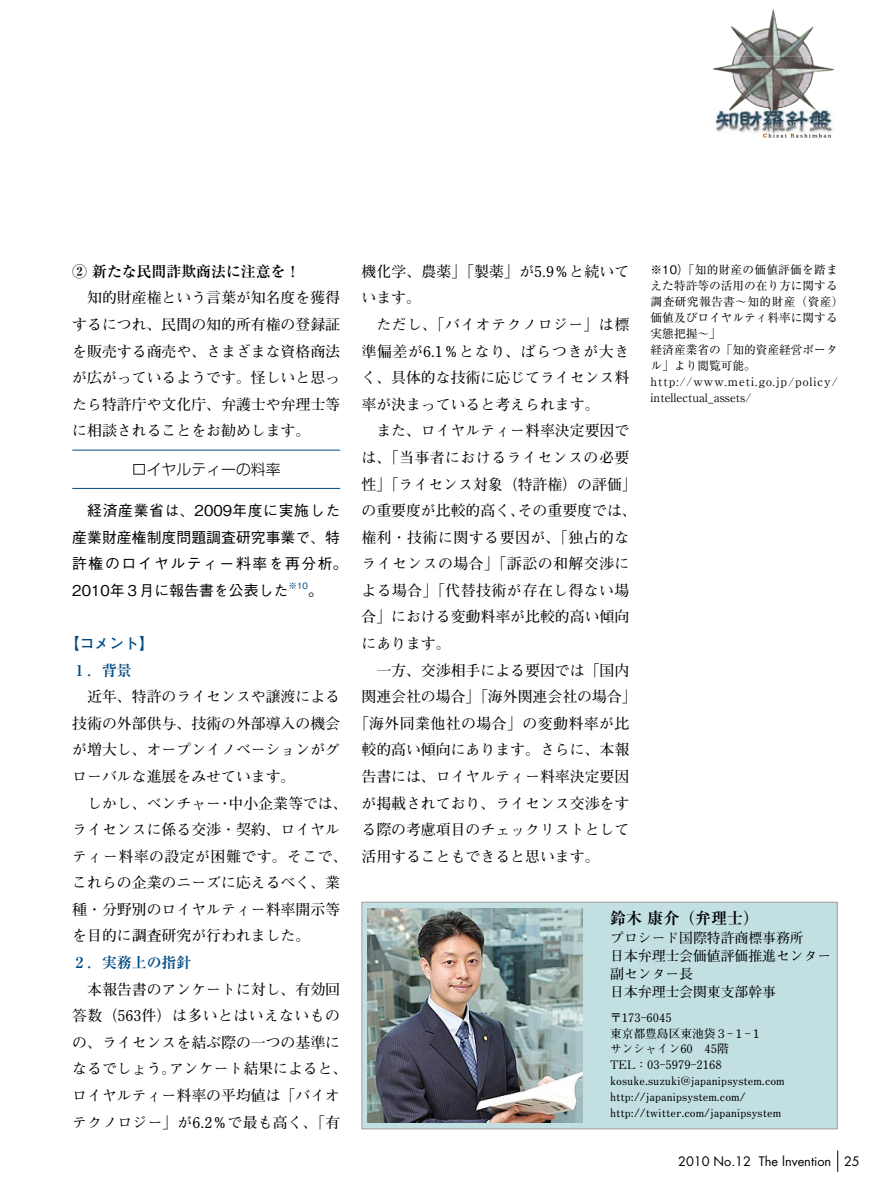
<style>
.page{position:relative;width:893px;height:1191px;background:#fff}
.page>*{position:absolute;margin:0;border:0;box-sizing:border-box;transform-origin:0 0}
.t1{font:700 15.9px "Ryumin Pro";color:#000}
.t2{font:700 14.85px/26.5px "Futo Min A101 Pro";color:#000}
.t3{font:500 14.85px/26.5px "Gothic BBB Pro";color:#000}
.t4{font:700 14.85px "Futo Min A101 Pro";letter-spacing:.03em;color:#000}
.t5{font:700 14.85px "Ryumin Pro";color:#000}
.t6{font:700 14.85px "Ryumin Pro";color:#004a81}
.t7{font:300 14.85px "Shin Go Pro";color:#000}
.t8{font:700 14.85px "Futo Go B101 Pro";color:#004a81}
.t9{font:700 13.8px/18px "Futo Min A101 Pro";color:#000}
.t10{font:12.75px "Futura";color:#000}
.t11{font:11.7px/15.9px "Ryumin Pro";color:#000}
.t12{font:700 11.7px/15.9px "Futo Min A101 Pro";color:#000}
.t13{font:500 8.7px "Gothic BBB Pro";color:#004a81}
.s1{font-family:"Gothic BBB Pro";font-weight:500}
</style>
<div class="page">
<svg style="left:837px;top:1150px;width:1px;height:21px"></svg>
<img style="left:730px;top:9px;width:84px;height:47px">
<img style="left:734px;top:56px;width:78px;height:1px">
<img style="left:713px;top:57px;width:121px;height:76px">
<svg style="left:763px;top:134px;width:68px;height:4px"></svg>
<hr style="left:72px;top:450px;width:268px;height:1px;background:#004a81">
<hr style="left:72px;top:488px;width:268px;height:1px;background:#004a81">
<div style="left:362px;top:902px;width:475px;height:226px;background:#c2e0e2"></div>
<div style="left:361px;top:901px;width:477px;height:228px;border:1px solid #9f9fa0"></div>
<img style="left:368px;top:908px;width:215px;height:215px">
<p class="t5" style="left:72px;top:259px;width:230px">② 新たな民間詐欺商法に注意を！</p>
<p class="t2" style="left:72px;top:283px;width:269px;text-align:justify;text-indent:15px">知的財産権という言葉が知名度を獲得するにつれ、民間の知的所有権の登録証を販売する商売や、さまざまな資格商法が広がっているようです。怪しいと思ったら特許庁や文化庁、弁護士や弁理士等に相談されることをお勧めします。</p>
<p class="t7" style="left:132px;top:457px;width:150px">ロイヤルティーの料率</p>
<p class="t3" style="left:72px;top:495px;width:277px;text-indent:15px">経済産業省は、2009年度に実施した産業財産権制度問題調査研究事業で、特許権のロイヤルティー料率を再分析。<br>2010年３月に報告書を公表した</p>
<p class="t13" style="left:288px;top:578px;width:21px">※10</p>
<p class="t3" style="left:308px;top:575px;width:16px">。</p>
<p class="t8" style="left:65px;top:631px;width:91px">【コメント】</p>
<p class="t6" style="left:72px;top:658px;width:61px">１．背景</p>
<p class="t2" style="left:72px;top:681px;width:269px;text-align:justify;text-indent:15px">近年、特許のライセンスや譲渡による技術の外部供与、技術の外部導入の機会が増大し、オープンイノベーションがグローバルな進展をみせています。</p>
<p class="t2" style="left:72px;top:788px;width:277px;text-indent:15px">しかし、ベンチャー・中小企業等では、ライセンスに係る交渉・契約、ロイヤルティー料率の設定が困難です。そこで、これらの企業のニーズに応えるべく、業種・分野別のロイヤルティー料率開示等を目的に調査研究が行われました。</p>
<p class="t6" style="left:72px;top:950px;width:121px">２．実務上の指針</p>
<p class="t2" style="left:72px;top:974px;width:277px;text-align:center">本報告書のアンケートに対し、有効回<br>答数（563件）は多いとはいえないものの、ライセンスを結ぶ際の一つの基準になるでしょう。アンケート結果によると、ロイヤルティー料率の平均値は「バイオテクノロジー」が6.2％で最も高く、「有</p>
<p class="t2" style="left:361px;top:256px;width:269px">機化学、農薬」「製薬」が5.9％と続いています。</p>
<p class="t2" style="left:361px;top:309px;width:269px;text-align:justify;text-indent:15px">ただし、「バイオテクノロジー」は標準偏差が6.1％となり、ばらつきが大きく、具体的な技術に応じてライセンス料率が決まっていると考えられます。</p>
<p class="t2" style="left:361px;top:416px;width:277px;text-indent:15px">また、ロイヤルティー料率決定要因では、「当事者におけるライセンスの必要性」「ライセンス対象（特許権）の評価」の重要度が比較的高く、その重要度では、権利・技術に関する要因が、「独占的なライセンスの場合」「訴訟の和解交渉による場合」「代替技術が存在し得ない場合」における変動料率が比較的高い傾向にあります。</p>
<p class="t2" style="left:376px;top:655px;width:254px">一方、交渉相手による要因では「国内</p>
<p class="t2" style="left:361px;top:681px;width:277px">関連会社の場合」「海外関連会社の場合」</p>
<p class="t4" style="left:354px;top:711px;width:277px">「海外同業他社の場合」の変動料率が比</p>
<p class="t2" style="left:361px;top:734px;width:269px">較的高い傾向にあります。さらに、本報</p>
<p class="t2" style="left:361px;top:761px;width:269px">告書には、ロイヤルティー料率決定要因</p>
<p class="t2" style="left:361px;top:788px;width:269px">が掲載されており、ライセンス交渉をす</p>
<p class="t2" style="left:361px;top:814px;width:269px">る際の考慮項目のチェックリストとして</p>
<p class="t2" style="left:361px;top:841px;width:240px">活用することもできると思います。</p>
<p class="t11" style="left:651px;top:261px;width:194px"><span class="s1">※10）</span>「知的財産の価値評価を踏まえた特許等の活用の在り方に関する調査研究報告書～知的財産（資産）価値及びロイヤルティ料率に関する実態把握～」<br>経済産業省の「知的資産経営ポータル」より閲覧可能。http://www.meti.go.jp/policy/ intellectual_assets/</p>
<p class="t1" style="left:610px;top:905px;width:150px">鈴木 康介（弁理士）</p>
<p class="t9" style="left:610px;top:926px;width:223px">プロシード国際特許商標事務所<br>日本弁理士会価値評価推進センター副センター長<br>日本弁理士会関東支部幹事</p>
<p class="t12" style="left:610px;top:1007px;width:176px">〒173-6045<br>東京都豊島区東池袋３-１-１<br>サンシャイン60　45階<br>TEL：03-5979-2168 kosuke.suzuki@japanipsystem.com http://japanipsystem.com/ http://twitter.com/japanipsystem</p>
<p class="t10" style="left:678px;top:1152px;width:183px">2010 No.12 The lnvention 25</p>
</div>
